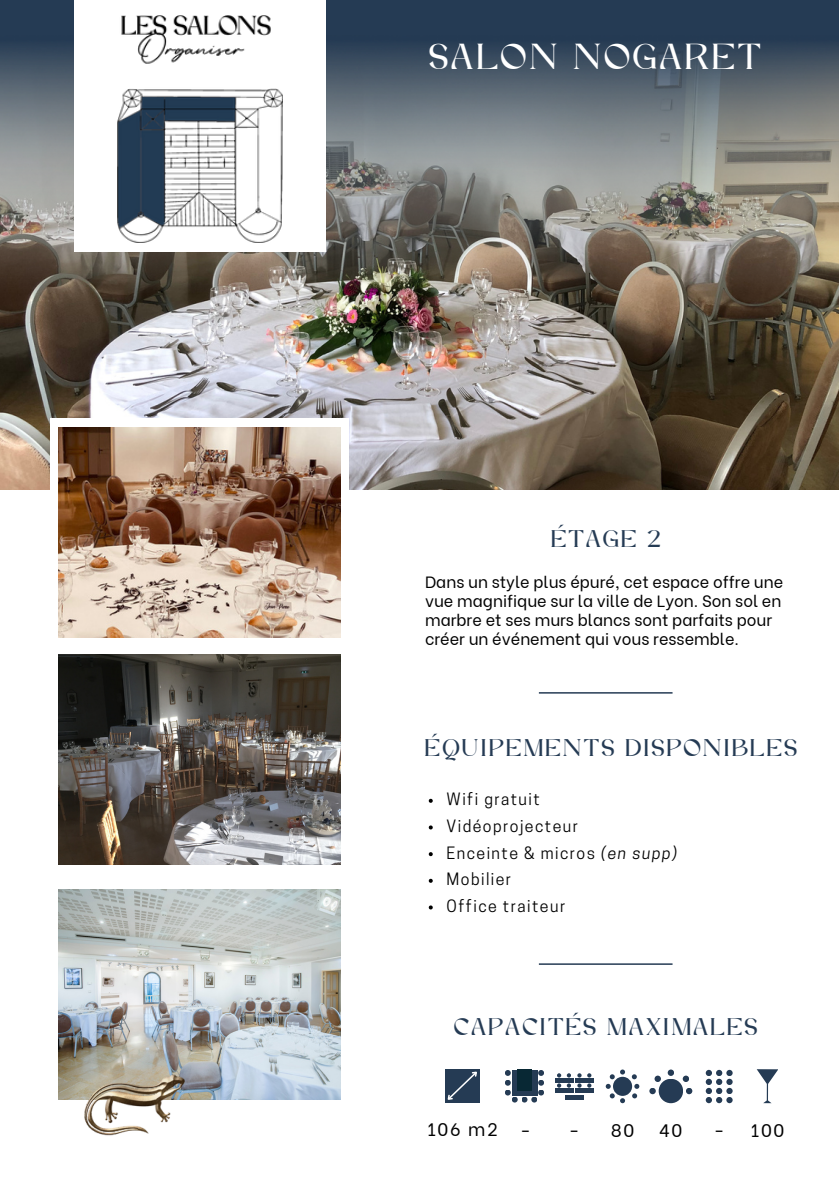
<style>
.page{position:relative;width:839px;height:1191px;background:#fff}
.page>*{position:absolute;margin:0;border:0;box-sizing:border-box;transform-origin:0 0}
.t1{font:36px "Auten Shany";letter-spacing:.09em;color:#fff}
.t2{font:24px "Auten Shany";letter-spacing:.1em;color:#253b54}
.t3{font:18px "Be Vietnam";letter-spacing:.09em;color:#000}
.t4{font:16.2px/19px "Be Vietnam";color:#000}
.t5{font:16px "Cooper Hewitt";letter-spacing:.09em;color:#000}
.s1{font-style:italic}
</style>
<div class="page">
<img style="left:0;top:296px;width:838px;height:193px">
<img style="left:59px;top:890px;width:282px;height:210px">
<div style="left:50px;top:418px;width:299px;height:225px;background:#fff"></div>
<img style="left:59px;top:655px;width:282px;height:210px">
<img style="left:59px;top:428px;width:281px;height:210px">
<img style="left:0;top:0;width:838px;height:296px">
<hr style="left:539px;top:692px;width:133px;height:2px;background:#253b54">
<svg style="left:429px;top:799px;width:4px;height:4px"></svg>
<svg style="left:429px;top:825px;width:4px;height:4px"></svg>
<svg style="left:429px;top:852px;width:4px;height:4px"></svg>
<svg style="left:429px;top:879px;width:4px;height:4px"></svg>
<svg style="left:429px;top:905px;width:4px;height:4px"></svg>
<svg style="left:505px;top:1070px;width:39px;height:33px"></svg>
<div style="left:517px;top:1069px;width:14px;height:21px;background:#082834"></div>
<svg style="left:555px;top:1078px;width:18px;height:4px"></svg>
<hr style="left:575px;top:1078px;width:18px;height:4px;background:#253b54">
<hr style="left:554px;top:1088px;width:19px;height:4px;background:#253b54">
<svg style="left:557px;top:1073px;width:14px;height:15px"></svg>
<hr style="left:575px;top:1088px;width:18px;height:4px;background:#253b54">
<svg style="left:587px;top:1073px;width:4px;height:15px"></svg>
<svg style="left:577px;top:1073px;width:4px;height:15px"></svg>
<hr style="left:565px;top:1095px;width:18px;height:4px;background:#253b54">
<div style="left:705px;top:1070px;width:7px;height:6px;background:#253b54;border-radius:50%"></div>
<div style="left:705px;top:1079px;width:7px;height:6px;background:#253b54;border-radius:50%"></div>
<div style="left:705px;top:1088px;width:7px;height:6px;background:#253b54;border-radius:50%"></div>
<svg style="left:716px;top:1070px;width:16px;height:33px"></svg>
<div style="left:705px;top:1097px;width:7px;height:6px;background:#253b54;border-radius:50%"></div>
<svg style="left:756px;top:1069px;width:21px;height:34px"></svg>
<div style="left:613px;top:1077px;width:19px;height:19px;background:#253b54;border-radius:50%"></div>
<svg style="left:620px;top:1098px;width:5px;height:5px"></svg>
<svg style="left:631px;top:1074px;width:8px;height:24px"></svg>
<svg style="left:620px;top:1070px;width:5px;height:5px"></svg>
<svg style="left:605px;top:1074px;width:9px;height:24px"></svg>
<div style="left:658px;top:1079px;width:25px;height:24px;background:#253b54;border-radius:50%"></div>
<div style="left:682px;top:1076px;width:7px;height:6px;background:#253b54;border-radius:50%"></div>
<div style="left:654px;top:1076px;width:7px;height:6px;background:#253b54;border-radius:50%"></div>
<svg style="left:686px;top:1088px;width:6px;height:6px"></svg>
<div style="left:667px;top:1070px;width:7px;height:6px;background:#253b54;border-radius:50%"></div>
<svg style="left:649px;top:1088px;width:6px;height:6px"></svg>
<svg style="left:445px;top:1069px;width:35px;height:34px"></svg>
<hr style="left:539px;top:963px;width:133px;height:2px;background:#253b54">
<img style="left:58px;top:1038px;width:146px;height:98px">
<div style="left:74px;top:0;width:251px;height:252px;background:#fff"></div>
<img style="left:117px;top:16px;width:165px;height:226px">
<p class="t1" style="left:429px;top:42px;width:333px">SALON NOGARET</p>
<h2 class="t2" style="left:551px;top:529px;width:111px">ÉTAGE 2</h2>
<h1 class="t4" style="left:425px;top:571px;width:359px">Dans un style plus épuré, cet espace offre une vue magnifique sur la ville de Lyon. Son sol en marbre et ses murs blancs sont parfaits pour créer un événement qui vous ressemble.</h1>
<p class="t2" style="left:425px;top:738px;width:373px">ÉQUIPEMENTS DISPONIBLES</p>
<h3 class="t5" style="left:446px;top:793px;width:95px">Wifi gratuit</h3>
<p class="t5" style="left:446px;top:820px;width:133px">Vidéoprojecteur</p>
<h2 class="t5" style="left:446px;top:847px;width:232px">Enceinte &amp; micros <span class="s1">(en supp)</span></h2>
<p class="t5" style="left:446px;top:873px;width:66px">Mobilier</p>
<p class="t5" style="left:446px;top:900px;width:120px">Office traiteur</p>
<p class="t2" style="left:454px;top:1017px;width:304px">CAPACITÉS MAXIMALES</p>
<p class="t3" style="left:427px;top:1115px;width:72px">106 m2</p>
<p class="t3" style="left:520px;top:1116px;width:12px">-</p>
<p class="t3" style="left:568px;top:1116px;width:12px">-</p>
<h2 class="t3" style="left:610px;top:1116px;width:25px">80</h2>
<p class="t3" style="left:659px;top:1116px;width:25px">40</p>
<p class="t3" style="left:713px;top:1116px;width:12px">-</p>
<p class="t3" style="left:750px;top:1116px;width:35px">100</p>
</div>
